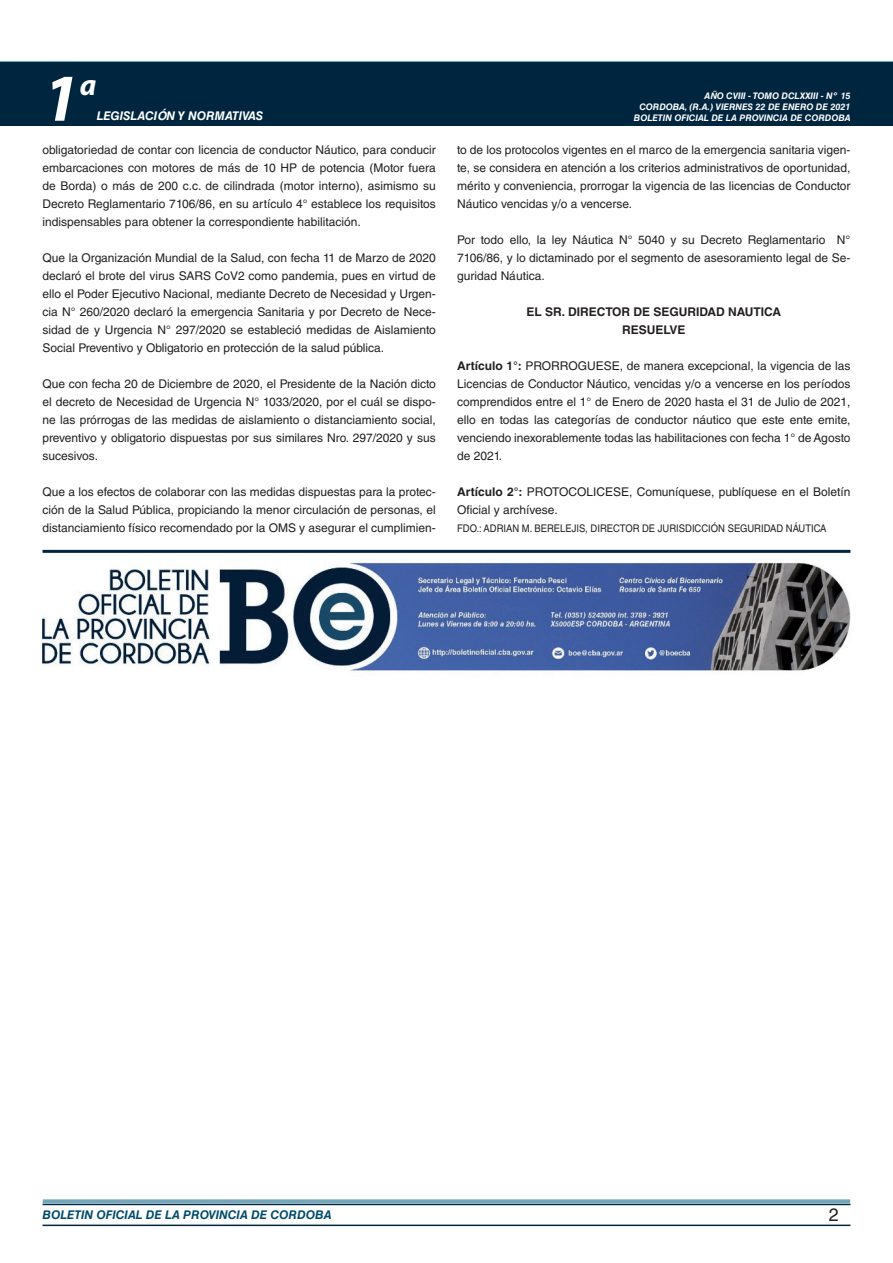
<style>
.page{position:relative;width:893px;height:1263px;background:#fff}
.page>*{position:absolute;margin:0;border:0;box-sizing:border-box;transform-origin:0 0}
.t1{font:italic 700 67.5px "Myriad Pro";color:#fff}
.t2{font:italic 700 30px "Myriad Pro";color:#fff}
.t3{font:18px "Helvetica LT Std";color:#231f20}
.t4{font:12px/18px "Helvetica LT Std";color:#231f20;text-align:justify}
.t5{font:700 12px/18px "Helvetica LT Std";color:#231f20;text-align:center}
.t6{font:italic 700 12px "Helvetica LT Std";color:#004b6c}
.t7{font:italic 700 12px "Helvetica LT Std";color:#fff}
.t8{font:10.5px "Helvetica LT Std";color:#231f20;scale:.9 1}
.t9{font:italic 700 9px/10.8px "Helvetica LT Std";color:#fff;text-align:right}
.s1{font-weight:700}
</style>
<div class="page">
<div style="left:0;top:61px;width:893px;height:6px;background:#73a5b8"></div>
<div style="left:0;top:62px;width:893px;height:64px;background:#00263f"></div>
<hr style="left:43px;top:1224px;width:807px;height:2px;background:#00263f">
<div style="left:42px;top:1198px;width:809px;height:8px;background:#fff;opacity:.75"></div>
<hr style="left:43px;top:550px;width:807px;height:3px;background:#00263f">
<img style="left:43px;top:559px;width:807px;height:113px">
<h1 class="t1" style="left:43px;top:54px;width:38px">1</h1>
<h2 class="t2" style="left:80px;top:66px;width:18px">a</h2>
<p class="t7" style="left:97px;top:109px;width:168px">LEGISLACIÓN Y NORMATIVAS</p>
<p class="t4" style="left:43px;top:141px;width:395px">obligatoriedad de contar con licencia de conductor Náutico, para conducir embarcaciones con motores de más de 10 HP de potencia (Motor fuera de Borda) o más de 200 c.c. de cilindrada (motor interno), asimismo su Decreto Reglamentario 7106/86, en su artículo 4° establece los requisitos indispensables para obtener la correspondiente habilitación.</p>
<p class="t4" style="left:43px;top:249px;width:395px">Que la Organización Mundial de la Salud, con fecha 11 de Marzo de 2020 declaró el brote del virus SARS CoV2 como pandemia, pues en virtud de ello el Poder Ejecutivo Nacional, mediante Decreto de Necesidad y Urgen&shy;cia N° 260/2020 declaró la emergencia Sanitaria y por Decreto de Nece&shy;sidad de y Urgencia N° 297/2020 se estableció medidas de Aislamiento Social Preventivo y Obligatorio en protección de la salud pública.</p>
<p class="t4" style="left:43px;top:375px;width:395px">Que con fecha 20 de Diciembre de 2020, el Presidente de la Nación dicto el decreto de Necesidad de Urgencia N° 1033/2020, por el cuál se dispo&shy;ne las prórrogas de las medidas de aislamiento o distanciamiento social, preventivo y obligatorio dispuestas por sus similares Nro. 297/2020 y sus sucesivos.</p>
<p class="t4" style="left:43px;top:483px;width:395px">Que a los efectos de colaborar con las medidas dispuestas para la protec&shy;ción de la Salud Pública, propiciando la menor circulación de personas, el distanciamiento físico recomendado por la OMS y asegurar el cumplimien-</p>
<p class="t9" style="left:634px;top:91px;width:218px">AÑO CVIII - TOMO DCLXXIII - Nº 15<br>CORDOBA, (R.A.) VIERNES 22 DE ENERO DE 2021<br>BOLETIN OFICIAL DE LA PROVINCIA DE CORDOBA</p>
<p class="t4" style="left:457px;top:141px;width:395px">to de los protocolos vigentes en el marco de la emergencia sanitaria vigen&shy;te, se considera en atención a los criterios administrativos de oportunidad, mérito y conveniencia, prorrogar la vigencia de las licencias de Conductor Náutico vencidas y/o a vencerse.</p>
<p class="t4" style="left:457px;top:231px;width:395px">Por todo ello, la ley Náutica N° 5040 y su Decreto Reglamentario N° 7106/86, y lo dictaminado por el segmento de asesoramiento legal de Se&shy;guridad Náutica.</p>
<p class="t5" style="left:526px;top:302px;width:256px">EL SR. DIRECTOR DE SEGURIDAD NAUTICA<br>RESUELVE</p>
<p class="t4" style="left:457px;top:357px;width:395px"><span class="s1">Artículo 1°:</span> PRORROGUESE, de manera excepcional, la vigencia de las Licencias de Conductor Náutico, vencidas y/o a vencerse en los períodos comprendidos entre el 1° de Enero de 2020 hasta el 31 de Julio de 2021, ello en todas las categorías de conductor náutico que este ente emite, venciendo inexorablemente todas las habilitaciones con fecha 1° de Agosto de 2021.</p>
<p class="t4" style="left:457px;top:483px;width:395px"><span class="s1">Artículo 2°:</span> PROTOCOLICESE, Comuníquese, publíquese en el Boletín<br>Oficial y archívese.</p>
<p class="t8" style="left:457px;top:522px;width:412px">FDO.: ADRIAN M. BERELEJIS, DIRECTOR DE JURISDICCIÓN SEGURIDAD NÁUTICA</p>
<p class="t6" style="left:43px;top:1208px;width:290px">BOLETIN OFICIAL DE LA PROVINCIA DE CORDOBA</p>
<h3 class="t3" style="left:829px;top:1204px;width:12px">2</h3>
</div>
